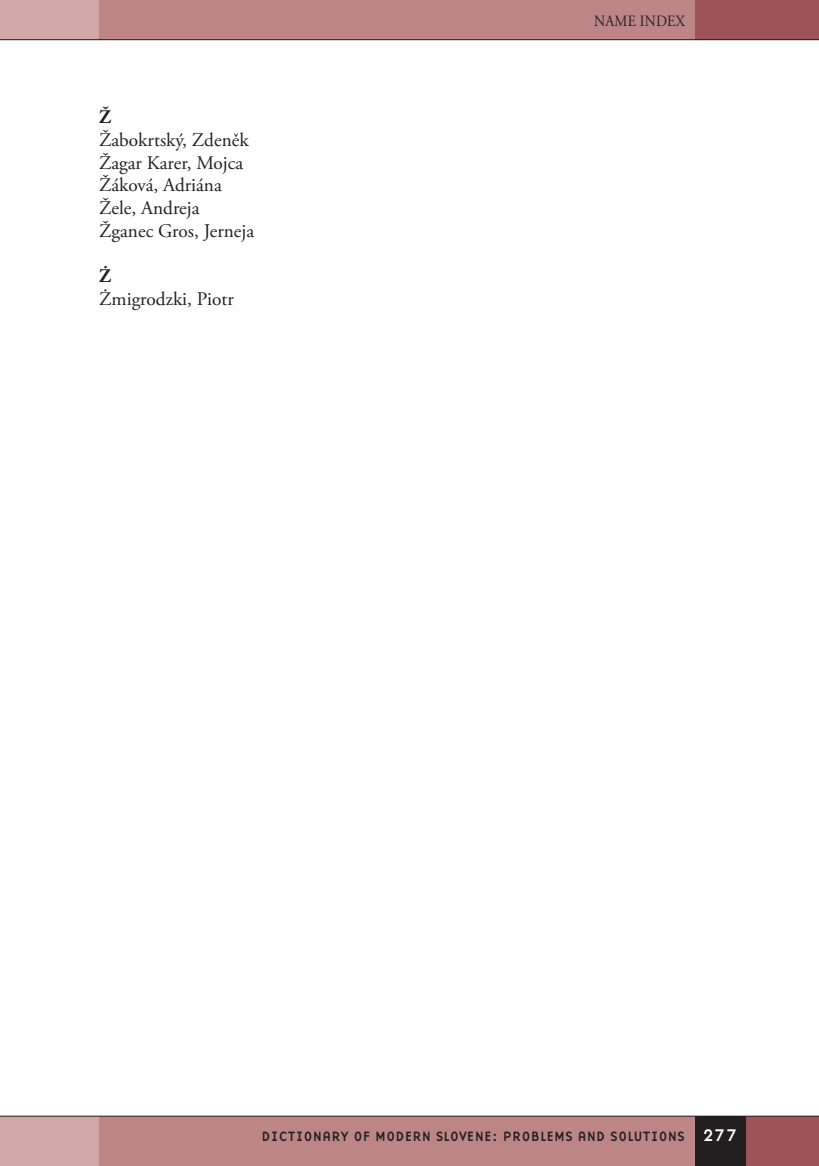
<style>
.page{position:relative;width:819px;height:1166px;background:#fff}
.page>*{position:absolute;margin:0;border:0;box-sizing:border-box;transform-origin:0 0}
.t1{font:19.25px "Adobe Garamond Pro";letter-spacing:-.005em;color:#231f20}
.t2{font:700 19.25px "Adobe Garamond Pro";color:#231f20}
.t3{font:15.75px "Adobe Garamond Pro";letter-spacing:.015em;color:#231f20;scale:.9 1}
.t4{font:14px "Base Nine";color:#231f20}
.s1{font-size:17.5px;color:#fff}
</style>
<div class="page">
<div style="left:99px;top:0;width:596px;height:40px;background:#be8587"></div>
<div style="left:74px;top:1116px;width:620px;height:50px;background:#be8587"></div>
<div style="left:0;top:1116px;width:99px;height:50px;background:#d2a7a8"></div>
<div style="left:0;top:0;width:99px;height:40px;background:#d2a7a8"></div>
<div style="left:745px;top:1116px;width:74px;height:50px;background:#9d5458"></div>
<div style="left:694px;top:1116px;width:51px;height:50px;background:#231f20"></div>
<div style="left:694px;top:0;width:125px;height:40px;background:#9d5458"></div>
<hr style="left:0;top:39px;width:819px;height:1px;background:#231f20">
<hr style="left:0;top:1116px;width:819px;height:1px;background:#231f20">
<p class="t2" style="left:99px;top:106px;width:13px">Ž</p>
<p class="t1" style="left:99px;top:128px;width:151px">Žabokrtský, Zdeněk</p>
<p class="t1" style="left:99px;top:151px;width:145px">Žagar Karer, Mojca</p>
<p class="t1" style="left:99px;top:174px;width:124px">Žáková, Adriána</p>
<p class="t1" style="left:99px;top:196px;width:102px">Žele, Andreja</p>
<p class="t1" style="left:99px;top:219px;width:156px">Žganec Gros, Jerneja</p>
<p class="t2" style="left:99px;top:265px;width:13px">Ż</p>
<p class="t1" style="left:99px;top:287px;width:136px">Żmigrodzki, Piotr</p>
<p class="t3" style="left:594px;top:11px;width:102px">NAME INDEX</p>
<p class="t4" style="left:261px;top:1126px;width:477px">DICTIONARY OF MODERN SLOVENE: PROBLEMS AND SOLUTIONS <span class="s1">277</span></p>
</div>
